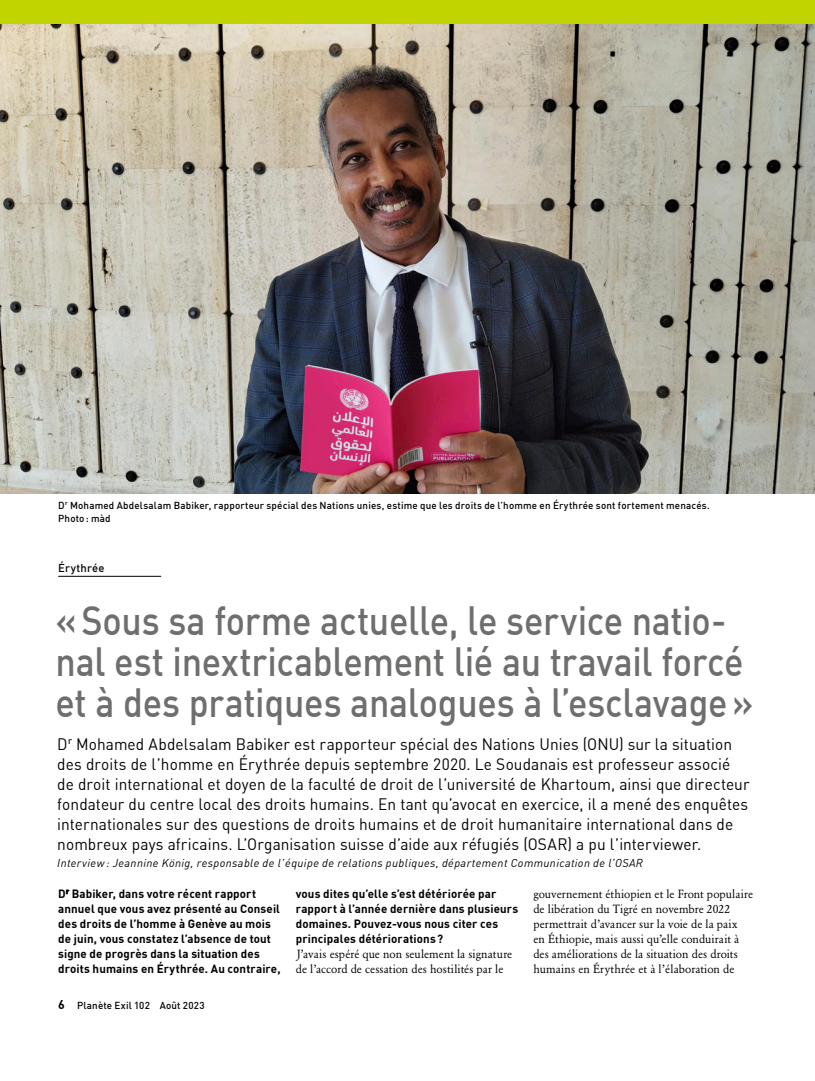
<style>
.page{position:relative;width:815px;height:1081px;background:#fff}
.page>*{position:absolute;margin:0;border:0;box-sizing:border-box;transform-origin:0 0}
.T1_Titel__fr{font:500 40px/41.2px "DIN Offc";letter-spacing:-.01em;color:#6e6e6d;scale:.9 1}
.Lead__fr{font:16.25px/20px "DIN Offc";letter-spacing:.005em;color:#000;scale:.95 1}
.Zwischentitel__fr{font:700 11.75px/15px "DIN Offc";letter-spacing:.01em;color:#000}
.Grund__fr{font:11.75px/15px "Garamond BE Pro";letter-spacing:.005em;color:#000}
.Lead__fr-2{font:italic 11.25px "DIN Offc";letter-spacing:.035em;color:#000}
.Rubrik__fr{font:500 11.25px "DIN Offc";letter-spacing:.015em;color:#000}
.Bildlegende__fr{font:500 10px/13.1px "DIN Offc";letter-spacing:.02em;color:#000}
.s1{font-weight:700;font-size:12.5px}
</style>
<div class="page">
<hr style="left:58px;top:576px;width:103px;height:1px;background:#000">
<img style="left:0;top:23px;width:815px;height:470px">
<div style="left:0;top:0;width:815px;height:23px;background:#c2d400"></div>
<p class="Bildlegende__fr" style="left:58px;top:498px;width:653px">D<sup>r</sup> Mohamed Abdelsalam Babiker, rapporteur spécial des Nations unies, estime que les droits de l’homme en Érythrée sont fortement menacés.<br>Photo: màd</p>
<p class="Rubrik__fr" style="left:58px;top:561px;width:48px">Érythrée</p>
<p class="T1_Titel__fr" style="left:56px;top:600px;width:777px">«Sous sa forme actuelle, le service natio&shy;nal est inextricablement lié au travail forcé et à des pratiques analogues à l’esclavage»</p>
<p class="Lead__fr" style="left:57px;top:734px;width:730px">D<sup>r</sup> Mohamed Abdelsalam Babiker est rapporteur spécial des Nations Unies (ONU) sur la situation des droits de l’homme en Érythrée depuis septembre 2020. Le Soudanais est professeur associé de droit international et doyen de la faculté de droit de l’université de Khartoum, ainsi que directeur fondateur du centre local des droits humains. En tant qu’avocat en exercice, il a mené des enquêtes internationales sur des questions de droits humains et de droit humanitaire international dans de nombreux pays africains. L’Organisation suisse d’aide aux réfugiés (OSAR) a pu l’interviewer.</p>
<p class="Lead__fr-2" style="left:57px;top:856px;width:587px">Interview : Jeannine König, responsable de l’équipe de relations publiques, département Communication de l’OSAR</p>
<p class="Zwischentitel__fr" style="left:58px;top:886px;width:224px">D<sup>r</sup> Babiker, dans votre récent rapport annuel que vous avez présenté au Conseil des droits de l’homme à Genève au mois de juin, vous constatez l’absence de tout signe de progrès dans la situation des droits humains en Érythrée. Au contraire,</p>
<p class="Zwischentitel__fr" style="left:296px;top:886px;width:224px">vous dites qu’elle s’est détériorée par rapport à l’année dernière dans plusieurs domaines. Pouvez-vous nous citer ces principales détériorations?</p>
<p class="Grund__fr" style="left:296px;top:946px;width:218px">J’avais espéré que non seulement la signature de l’accord de cessation des hostilités par le</p>
<p class="Bildlegende__fr" style="left:58px;top:999px;width:148px"><span class="s1">6</span> Planète Exil 102 Août 2023</p>
<p class="Grund__fr" style="left:533px;top:886px;width:221px">gouvernement éthiopien et le Front populaire de libération du Tigré en novembre 2022 permettrait d’avancer sur la voie de la paix<br>en Éthiopie, mais aussi qu’elle conduirait à des améliorations de la situation des droits humains en Érythrée et à l’élaboration de</p>
</div>
